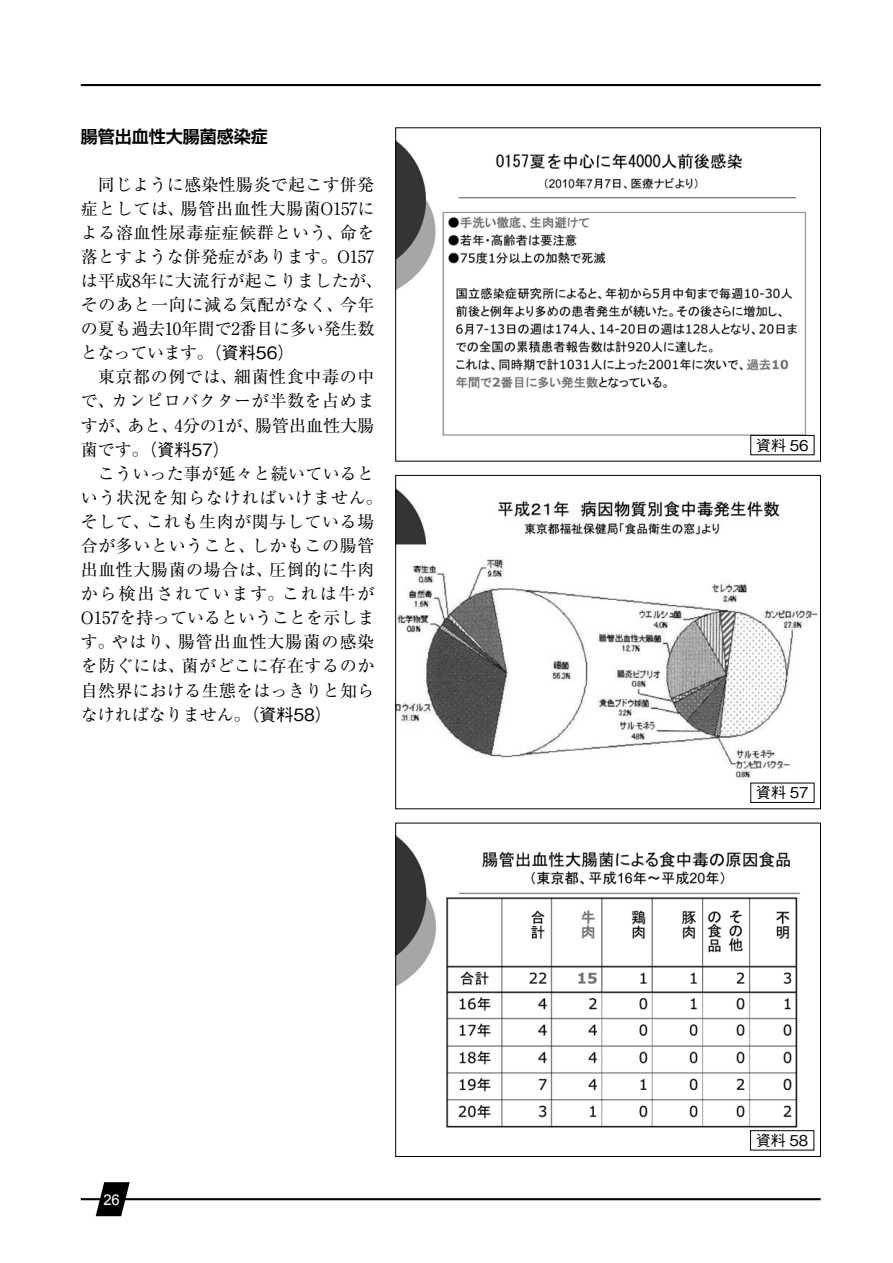
<style>
.page{position:relative;width:893px;height:1263px;background:#fff}
.page>*{position:absolute;margin:0;border:0;box-sizing:border-box;transform-origin:0 0}
.t1{font:16.95px/24.2px "Ryumin Pro";letter-spacing:.035em;color:#000;text-align:justify}
.t2{font:16.95px/24.2px "Ryumin Pro";letter-spacing:.015em;color:#000}
.t3{font:700 16.95px "Shin Go Pro De";color:#000}
.t4{font:500 16.95px "Gothic BBB Pro";color:#000}
.t5{font:500 14.85px "Gothic BBB Pro";color:#000}
.t6{font:14.85px "Arial";color:#fff}
.s1{font-family:"Gothic BBB Pro";font-weight:500}
.s2{font-family:"Ryumin Pro";font-weight:400}
</style>
<div class="page">
<hr style="left:81px;top:84px;width:740px;height:2px;background:#000">
<hr style="left:81px;top:1198px;width:740px;height:2px;background:#000">
<svg style="left:96px;top:1182px;width:34px;height:34px"></svg>
<img style="left:397px;top:141px;width:418px;height:302px">
<div style="left:395px;top:128px;width:426px;height:333px;border:1px solid #000"></div>
<div style="left:751px;top:435px;width:63px;height:20px;background:#fff"></div>
<div style="left:750px;top:435px;width:64px;height:20px;border:1px solid #000"></div>
<img style="left:397px;top:489px;width:421px;height:305px">
<div style="left:395px;top:475px;width:426px;height:334px;border:1px solid #000"></div>
<div style="left:751px;top:783px;width:63px;height:19px;background:#fff"></div>
<div style="left:750px;top:783px;width:64px;height:20px;border:1px solid #000"></div>
<img style="left:397px;top:836px;width:418px;height:306px">
<div style="left:395px;top:823px;width:426px;height:334px;border:1px solid #000"></div>
<div style="left:750px;top:1131px;width:64px;height:19px;background:#fff"></div>
<div style="left:750px;top:1130px;width:64px;height:20px;border:1px solid #000"></div>
<p class="t3" style="left:81px;top:122px;width:189px">腸管出血性大腸菌感染症</p>
<p class="t2" style="left:81px;top:171px;width:304px;text-indent:17px">同じように感染性腸炎で起こす併発症としては、腸管出血性大腸菌O157による溶血性尿毒症症候群という、命を落とすような併発症があります。O157は平成8年に大流行が起こりましたが、そのあと一向に減る気配がなく、今年の夏も過去10年間で2番目に多い発生数となっています。<span class="s1">（資料56）</span></p>
<p class="t1" style="left:81px;top:364px;width:295px;text-indent:17px">東京都の例では、細菌性食中毒の中で、カンピロバクターが半数を占めますが、あと、4分の1が、腸管出血性大腸</p>
<p class="t4" style="left:81px;top:436px;width:150px"><span class="s2">菌です。</span>（資料57）</p>
<p class="t1" style="left:81px;top:460px;width:304px;text-align:left;text-indent:17px">こういった事が延々と続いているという状況を知らなければいけません。そして、これも生肉が関与している場合が多いということ、しかもこの腸管出血性大腸菌の場合は、圧倒的に牛肉から検出されています。これは牛が<br>O157を持っているということを示します。やはり、腸管出血性大腸菌の感染を防ぐには、菌がどこに存在するのか自然界における生態をはっきりと知らなければなりません。<span class="s1">（資料58）</span></p>
<p class="t6" style="left:103px;top:1189px;width:18px">26</p>
<p class="t5" style="left:756px;top:433px;width:54px">資料 56</p>
<p class="t5" style="left:756px;top:781px;width:54px">資料 57</p>
<p class="t5" style="left:756px;top:1128px;width:54px">資料 58</p>
</div>
